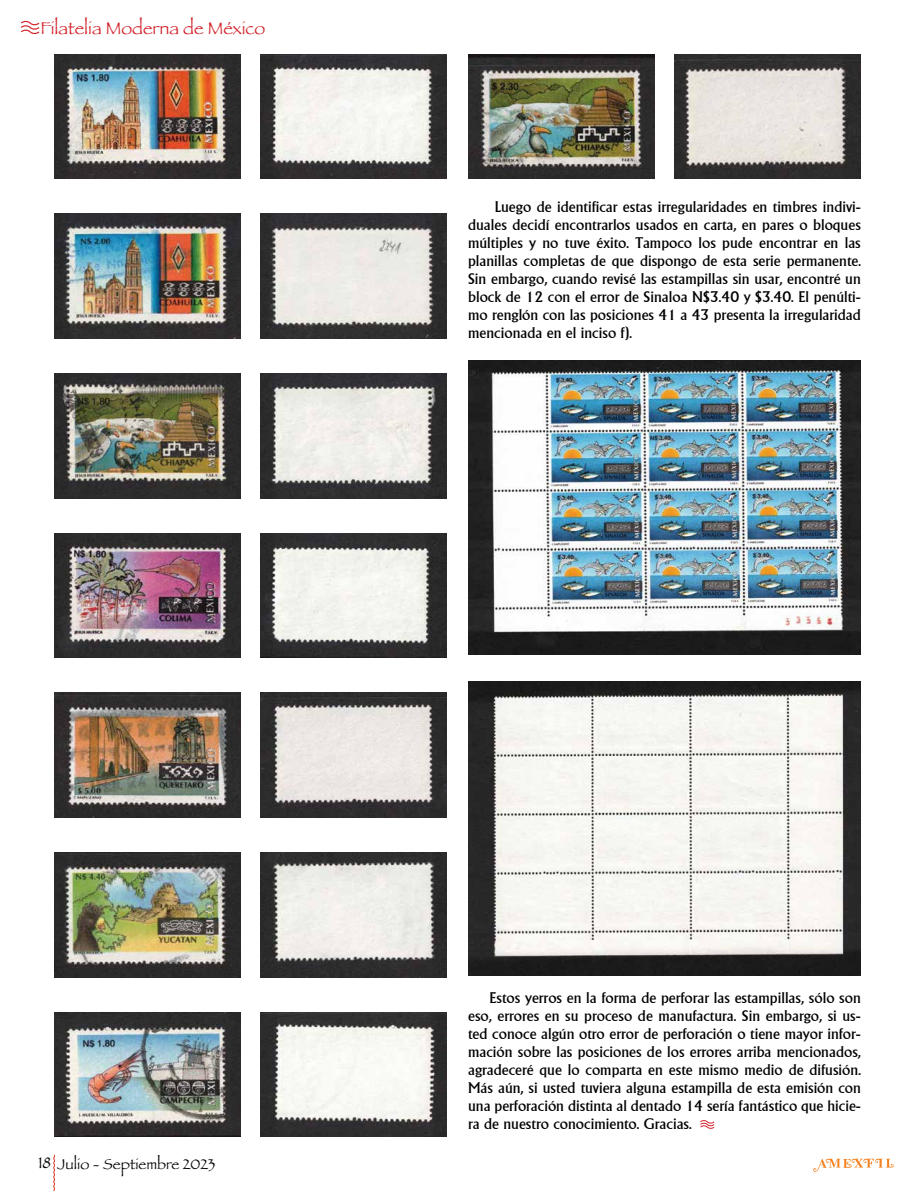
<style>
.page{position:relative;width:915px;height:1191px;background:#fff}
.page>*{position:absolute;margin:0;border:0;box-sizing:border-box;transform-origin:0 0}
.t1{font:18px "Papyrus";color:#d2232a}
.t2{font:15px/18px "Alberta";color:#000;text-align:justify}
.t3{font:15px "Papyrus";color:#000}
.s1{font-size:16.5px}
</style>
<div class="page">
<svg style="left:53px;top:1154px;width:2px;height:37px"></svg>
<svg style="left:813px;top:1158px;width:80px;height:13px"></svg>
<svg style="left:21px;top:21px;width:19px;height:13px"></svg>
<img style="left:54px;top:373px;width:186px;height:125px">
<img style="left:260px;top:373px;width:186px;height:125px">
<img style="left:54px;top:533px;width:186px;height:125px">
<img style="left:260px;top:533px;width:186px;height:125px">
<img style="left:54px;top:692px;width:186px;height:125px">
<img style="left:260px;top:692px;width:186px;height:125px">
<img style="left:54px;top:852px;width:186px;height:125px">
<img style="left:260px;top:852px;width:186px;height:125px">
<img style="left:54px;top:1012px;width:186px;height:125px">
<img style="left:260px;top:1012px;width:186px;height:125px">
<img style="left:468px;top:54px;width:186px;height:125px">
<img style="left:674px;top:54px;width:186px;height:125px">
<img style="left:468px;top:360px;width:392px;height:294px">
<img style="left:468px;top:681px;width:392px;height:294px">
<svg style="left:700px;top:1120px;width:15px;height:9px"></svg>
<img style="left:54px;top:214px;width:186px;height:124px">
<img style="left:260px;top:214px;width:186px;height:124px">
<img style="left:54px;top:54px;width:186px;height:125px">
<img style="left:260px;top:54px;width:186px;height:125px">
<p class="t1" style="left:40px;top:17px;width:226px">Filatelia Moderna de México</p>
<p class="t2" style="left:468px;top:198px;width:394px;text-indent:27px">Luego de identificar estas irregularidades en timbres indivi&shy;duales decidí encontrarlos usados en carta, en pares o bloques múltiples y no tuve éxito. Tampoco los pude encontrar en las planillas completas de que dispongo de esta serie permanente.<br>Sin embargo, cuando revisé las estampillas sin usar, encontré un block de 12 con el error de Sinaloa N$3.40 y $3.40. El penúlti&shy;mo renglón con las posiciones 41 a 43 presenta la irregularidad mencionada en el inciso f).</p>
<p class="t3" style="left:39px;top:1154px;width:178px"><span class="s1">18</span> Julio - Septiembre 2023</p>
<p class="t2" style="left:468px;top:988px;width:394px;text-indent:21px">Estos yerros en la forma de perforar las estampillas, sólo son eso, errores en su proceso de manufactura. Sin embargo, si us&shy;ted conoce algún otro error de perforación o tiene mayor infor&shy;mación sobre las posiciones de los errores arriba mencionados, agradeceré que lo comparta en este mismo medio de difusión.<br>Más aún, si usted tuviera alguna estampilla de esta emisión con una perforación distinta al dentado 14 sería fantástico que hicie&shy;ra de nuestro conocimiento. Gracias.</p>
</div>
